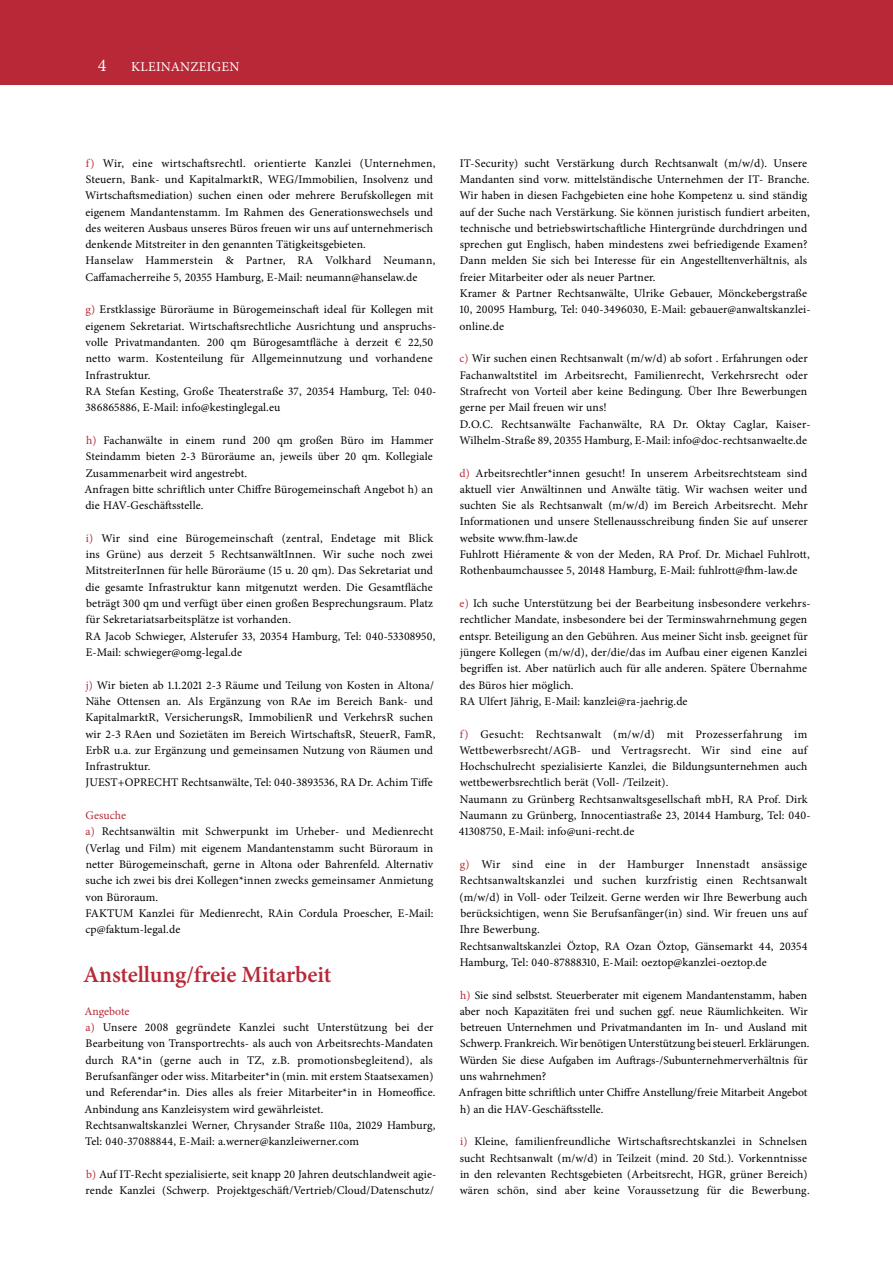
<style>
.page{position:relative;width:893px;height:1263px;background:#fff}
.page>*{position:absolute;margin:0;border:0;box-sizing:border-box;transform-origin:0 0}
.t1{font:600 23.25px "Minion Pro";letter-spacing:-.01em;color:#b82837}
.t2{font:18px "Minion Pro";color:#fff}
.t3{font:13.5px "Minion Pro";letter-spacing:.02em;color:#fff}
.t4{font:11.7px/16.4px "Minion Pro";letter-spacing:.01em;color:#000}
.s1{color:#b82837}
</style>
<div class="page">
<div style="left:0;top:0;width:893px;height:84px;background:#b82837"></div>
<h2 class="t2" style="left:98px;top:53px;width:10px">4</h2>
<p class="t3" style="left:131px;top:57px;width:110px">KLEINANZEIGEN</p>
<p class="t4" style="left:85px;top:155px;width:352px"><span class="s1">f)</span> Wir, eine wirtschaftsrechtl. orientierte Kanzlei (Unternehmen, Steuern, Bank- und KapitalmarktR, WEG/Immobilien, Insolvenz und Wirtschaftsmediation) suchen einen oder mehrere Berufskollegen mit eigenem Mandantenstamm. Im Rahmen des Generationswechsels und des weiteren Ausbaus unseres Büros freuen wir uns auf unternehmerisch denkende Mitstreiter in den genannten Tätigkeitsgebieten.<br>Hanselaw Hammerstein &amp; Partner, RA Volkhard Neumann, Caffamacherreihe 5, 20355 Hamburg, E-Mail: neumann@hanselaw.de</p>
<p class="t4" style="left:85px;top:302px;width:352px"><span class="s1">g)</span> Erstklassige Büroräume in Bürogemeinschaft ideal für Kollegen mit eigenem Sekretariat. Wirtschaftsrechtliche Ausrichtung und anspruchs&shy;volle Privatmandanten. 200 qm Bürogesamtfläche à derzeit € 22,50 netto warm. Kostenteilung für Allgemeinnutzung und vorhandene Infrastruktur.<br>RA Stefan Kesting, Große Theaterstraße 37, 20354 Hamburg, Tel: 040- 386865886, E-Mail: info@kestinglegal.eu</p>
<p class="t4" style="left:84px;top:432px;width:351px"><span class="s1">h)</span> Fachanwälte in einem rund 200 qm großen Büro im Hammer Steindamm bieten 2-3 Büroräume an, jeweils über 20 qm. Kollegiale Zusammenarbeit wird angestrebt.<br>Anfragen bitte schriftlich unter Chiffre Bürogemeinschaft Angebot h) an die HAV-Geschäftsstelle.</p>
<p class="t4" style="left:85px;top:530px;width:352px"><span class="s1">i)</span> Wir sind eine Bürogemeinschaft (zentral, Endetage mit Blick ins Grüne) aus derzeit 5 RechtsanwältInnen. Wir suche noch zwei MitstreiterInnen für helle Büroräume (15 u. 20 qm). Das Sekretariat und die gesamte Infrastruktur kann mitgenutzt werden. Die Gesamtfläche beträgt 300 qm und verfügt über einen großen Besprechungsraum. Platz für Sekretariatsarbeitsplätze ist vorhanden.<br>RA Jacob Schwieger, Alsterufer 33, 20354 Hamburg, Tel: 040-53308950, E-Mail: schwieger@omg-legal.de</p>
<p class="t4" style="left:85px;top:677px;width:351px"><span class="s1">j)</span> Wir bieten ab 1.1.2021 2-3 Räume und Teilung von Kosten in Altona/ Nähe Ottensen an. Als Ergänzung von RAe im Bereich Bank- und KapitalmarktR, VersicherungsR, ImmobilienR und VerkehrsR suchen wir 2-3 RAen und Sozietäten im Bereich WirtschaftsR, SteuerR, FamR, ErbR u.a. zur Ergänzung und gemeinsamen Nutzung von Räumen und Infrastruktur.<br>JUEST+OPRECHT Rechtsanwälte, Tel: 040-3893536, RA Dr. Achim Tiffe</p>
<p class="t4" style="left:85px;top:807px;width:350px"><span class="s1">Gesuche<br>a)</span> Rechtsanwältin mit Schwerpunkt im Urheber- und Medienrecht (Verlag und Film) mit eigenem Mandantenstamm sucht Büroraum in netter Bürogemeinschaft, gerne in Altona oder Bahrenfeld. Alternativ suche ich zwei bis drei Kollegen*innen zwecks gemeinsamer Anmietung von Büroraum.<br>FAKTUM Kanzlei für Medienrecht, RAin Cordula Proescher, E-Mail: cp@faktum-legal.de</p>
<h1 class="t1" style="left:83px;top:959px;width:250px">Anstellung/freie Mitarbeit</h1>
<p class="t4" style="left:84px;top:1003px;width:352px"><span class="s1">Angebote<br>a)</span> Unsere 2008 gegründete Kanzlei sucht Unterstützung bei der Bearbeitung von Transportrechts- als auch von Arbeitsrechts-Mandaten durch RA*in (gerne auch in TZ, z.B. promotionsbegleitend), als Berufsanfänger oder wiss. Mitarbeiter*in (min. mit erstem Staatsexamen) und Referendar*in. Dies alles als freier Mitarbeiter*in in Homeoffice.<br>Anbindung ans Kanzleisystem wird gewährleistet.<br>Rechtsanwaltskanzlei Werner, Chrysander Straße 110a, 21029 Hamburg, Tel: 040-37088844, E-Mail: a.werner@kanzleiwerner.com</p>
<p class="t4" style="left:86px;top:1166px;width:352px"><span class="s1">b)</span> Auf IT-Recht spezialisierte, seit knapp 20 Jahren deutschlandweit agie&shy;rende Kanzlei (Schwerp. Projektgeschäft/Vertrieb/Cloud/Datenschutz/</p>
<p class="t4" style="left:459px;top:155px;width:353px">IT-Security) sucht Verstärkung durch Rechtsanwalt (m/w/d). Unsere Mandanten sind vorw. mittelständische Unternehmen der IT- Branche.<br>Wir haben in diesen Fachgebieten eine hohe Kompetenz u. sind ständig auf der Suche nach Verstärkung. Sie können juristisch fundiert arbeiten, technische und betriebswirtschaftliche Hintergründe durchdringen und sprechen gut Englisch, haben mindestens zwei befriedigende Examen?<br>Dann melden Sie sich bei Interesse für ein Angestelltenverhältnis, als freier Mitarbeiter oder als neuer Partner.<br>Kramer &amp; Partner Rechtsanwälte, Ulrike Gebauer, Mönckebergstraße 10, 20095 Hamburg, Tel: 040-3496030, E-Mail: gebauer@anwaltskanzlei&shy;online.de</p>
<p class="t4" style="left:459px;top:350px;width:353px"><span class="s1">c)</span> Wir suchen einen Rechtsanwalt (m/w/d) ab sofort . Erfahrungen oder Fachanwaltstitel im Arbeitsrecht, Familienrecht, Verkehrsrecht oder Strafrecht von Vorteil aber keine Bedingung. Über Ihre Bewerbungen gerne per Mail freuen wir uns!<br>D.O.C. Rechtsanwälte Fachanwälte, RA Dr. Oktay Caglar, Kaiser-Wilhelm-Straße 89, 20355 Hamburg, E-Mail: info@doc-rechtsanwaelte.de</p>
<p class="t4" style="left:460px;top:465px;width:352px"><span class="s1">d)</span> Arbeitsrechtler*innen gesucht! In unserem Arbeitsrechtsteam sind aktuell vier Anwältinnen und Anwälte tätig. Wir wachsen weiter und suchten Sie als Rechtsanwalt (m/w/d) im Bereich Arbeitsrecht. Mehr Informationen und unsere Stellenausschreibung finden Sie auf unserer website www.fhm-law.de<br>Fuhlrott Hiéramente &amp; von der Meden, RA Prof. Dr. Michael Fuhlrott, Rothenbaumchaussee 5, 20148 Hamburg, E-Mail: fuhlrott@fhm-law.de</p>
<p class="t4" style="left:460px;top:595px;width:352px"><span class="s1">e)</span> Ich suche Unterstützung bei der Bearbeitung insbesondere verkehrs&shy;rechtlicher Mandate, insbesondere bei der Terminswahrnehmung gegen entspr. Beteiligung an den Gebühren. Aus meiner Sicht insb. geeignet für jüngere Kollegen (m/w/d), der/die/das im Aufbau einer eigenen Kanzlei begriffen ist. Aber natürlich auch für alle anderen. Spätere Übernahme des Büros hier möglich.<br>RA Ulfert Jährig, E-Mail: kanzlei@ra-jaehrig.de</p>
<p class="t4" style="left:459px;top:726px;width:353px"><span class="s1">f)</span> Gesucht: Rechtsanwalt (m/w/d) mit Prozesserfahrung im Wettbewerbsrecht/AGB- und Vertragsrecht. Wir sind eine auf Hochschulrecht spezialisierte Kanzlei, die Bildungsunternehmen auch wettbewerbsrechtlich berät (Voll- /Teilzeit).<br>Naumann zu Grünberg Rechtsanwaltsgesellschaft mbH, RA Prof. Dirk Naumann zu Grünberg, Innocentiastraße 23, 20144 Hamburg, Tel: 040- 41308750, E-Mail: info@uni-recht.de</p>
<p class="t4" style="left:460px;top:856px;width:349px"><span class="s1">g)</span> Wir sind eine in der Hamburger Innenstadt ansässige Rechtsanwaltskanzlei und suchen kurzfristig einen Rechtsanwalt (m/w/d) in Voll- oder Teilzeit. Gerne werden wir Ihre Bewerbung auch berücksichtigen, wenn Sie Berufsanfänger(in) sind. Wir freuen uns auf Ihre Bewerbung.<br>Rechtsanwaltskanzlei Öztop, RA Ozan Öztop, Gänsemarkt 44, 20354<br>Hamburg, Tel: 040-87888310, E-Mail: oeztop@kanzlei-oeztop.de</p>
<p class="t4" style="left:459px;top:987px;width:352px"><span class="s1">h)</span> Sie sind selbstst. Steuerberater mit eigenem Mandantenstamm, haben aber noch Kapazitäten frei und suchen ggf. neue Räumlichkeiten. Wir betreuen Unternehmen und Privatmandanten im In- und Ausland mit Schwerp. Frankreich. Wir benötigen Unterstützung bei steuerl. Erklärungen.<br>Würden Sie diese Aufgaben im Auftrags-/Subunternehmerverhältnis für uns wahrnehmen?<br>Anfragen bitte schriftlich unter Chiffre Anstellung/freie Mitarbeit Angebot h) an die HAV-Geschäftsstelle.</p>
<p class="t4" style="left:460px;top:1133px;width:351px"><span class="s1">i)</span> Kleine, familienfreundliche Wirtschaftsrechtskanzlei in Schnelsen sucht Rechtsanwalt (m/w/d) in Teilzeit (mind. 20 Std.). Vorkenntnisse in den relevanten Rechtsgebieten (Arbeitsrecht, HGR, grüner Bereich) wären schön, sind aber keine Voraussetzung für die Bewerbung.</p>
</div>
